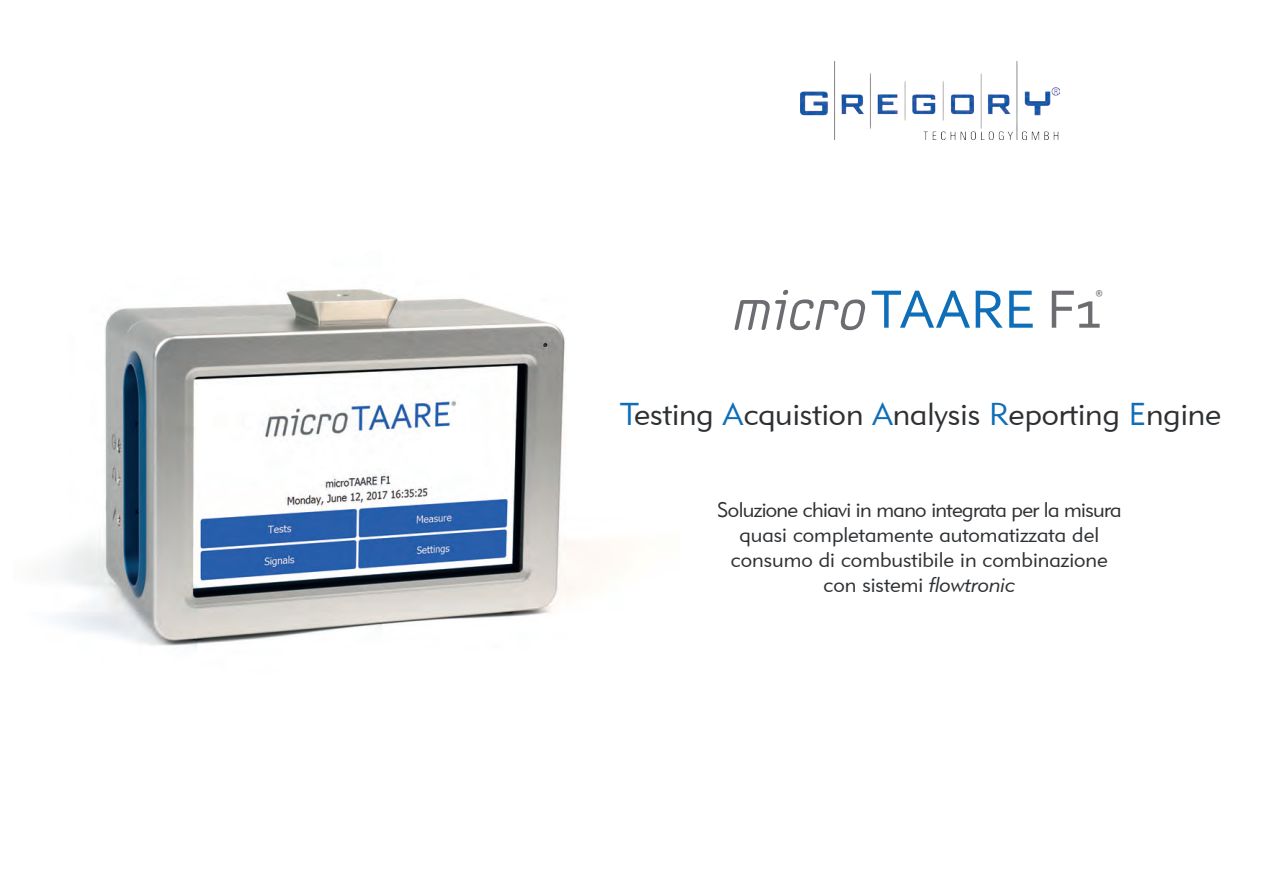
<style>
.page{position:relative;width:1263px;height:893px;background:#fff}
.page>*{position:absolute;margin:0;border:0;box-sizing:border-box;transform-origin:0 0}
.t1{font:56.7px "Corbel";color:#0f6eb8}
.Titelhead{font:31.5px "Geometric 415 BT Lite A";color:#2e3134}
.Titelsubhead{font:21px/25.2px "Geometric 415 BT Lite A";color:#2e3134;text-align:center}
.t2{font:13.2px "Corbel";color:#6c6d70}
.s1{color:#6c6d70}
.s2{color:#0f6eb8}
.s3{font-family:"Geometric 415 BT Lite Italic A"}
</style>
<div class="page">
<img style="left:56px;top:289px;width:570px;height:358px">
<svg style="left:734px;top:290px;width:132px;height:40px"></svg>
<img style="left:801px;top:61px;width:258px;height:78px">
<p class="t2" style="left:1095px;top:286px;width:10px">®</p>
<p class="t1" style="left:871px;top:274px;width:232px">TAARE <span class="s1">F1</span></p>
<p class="Titelhead" style="left:620px;top:394px;width:602px"><span class="s2">T</span>esting <span class="s2">A</span>cquistion <span class="s2">A</span>nalysis <span class="s2">R</span>eporting <span class="s2">E</span>ngine</p>
<p class="Titelsubhead" style="left:717px;top:496px;width:406px">Soluzione chiavi in mano integrata per la misura quasi completamente automatizzata del consumo di combustibile in combinazione con sistemi <span class="s3">flowtronic</span></p>
</div>
